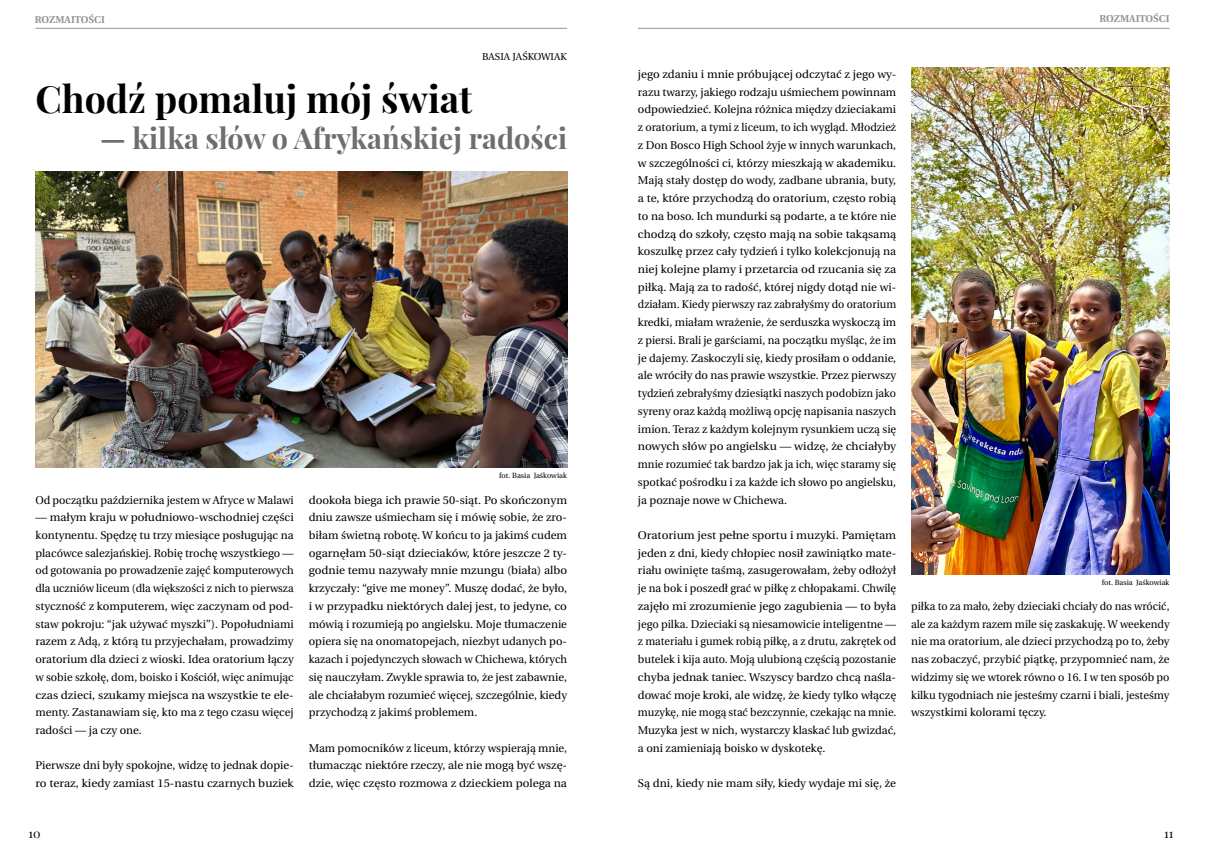
<style>
.page{position:relative;width:1205px;height:851px;background:#fff}
.page>*{position:absolute;margin:0;border:0;box-sizing:border-box;transform-origin:0 0}
.t1{font:700 37.5px "Playfair Display";color:#000}
.t2{font:700 28.75px "Playfair Display";color:#6d6e71}
.t3{font:12.5px "Playfair Display";color:#000}
.t4{font:11.25px/17.8px "Heuristica";color:#000;text-align:justify}
.t5{font:11.25px/17.8px "Heuristica";color:#000;text-align:justify;scale:1.05 1}
.t6{font:11.25px/17.8px "Heuristica";color:#000;text-align:justify;scale:.96 1}
.t7{font:700 10px "Heuristica";letter-spacing:-.005em;color:#939598}
.t8{font:10px "Heuristica";color:#000}
.t9{font:7.5px "Heuristica";color:#000}
</style>
<div class="page">
<hr style="left:35px;top:28px;width:532px;height:1px;background:#939598">
<hr style="left:638px;top:28px;width:531px;height:1px;background:#939598">
<img style="left:35px;top:171px;width:532px;height:296px">
<img style="left:911px;top:67px;width:258px;height:507px">
<p class="t7" style="left:35px;top:12px;width:15px">ROZMAITO</p>
<p class="t7" style="left:89px;top:12px;width:12px">ŚCI</p>
<p class="t7" style="left:1099px;top:11px;width:15px">ROZMAITO</p>
<p class="t7" style="left:1153px;top:11px;width:12px">ŚCI</p>
<p class="t8" style="left:482px;top:49px;width:86px">BASIA JAŚKOWIAK</p>
<h1 class="t1" style="left:35px;top:70px;width:438px">Chodź pomaluj mój świat</h1>
<h2 class="t2" style="left:100px;top:115px;width:468px">— kilka słów o Afrykańskiej radości</h2>
<p class="t4" style="left:638px;top:65px;width:260px">jego zdaniu i mnie próbującej odczytać z jego wy&shy;razu twarzy, jakiego rodzaju uśmiechem powinnam odpowiedzieć. Kolejna różnica między dzieciakami z oratorium, a tymi z liceum, to ich wygląd. Młodzież z Don Bosco High School żyje w innych warunkach, w szczególności ci, którzy mieszkają w akademiku.<br>Mają stały dostęp do wody, zadbane ubrania, buty, a te, które przychodzą do oratorium, często robią to na boso. Ich mundurki są podarte, a te które nie chodzą do szkoły, często mają na sobie takąsamą koszulkę przez cały tydzień i tylko kolekcjonują na niej kolejne plamy i przetarcia od rzucania się za piłką. Mają za to radość, której nigdy dotąd nie wi&shy;działam. Kiedy pierwszy raz zabrałyśmy do oratorium kredki, miałam wrażenie, że serduszka wyskoczą im z piersi. Brali je garściami, na początku myśląc, że im je dajemy. Zaskoczyli się, kiedy prosiłam o oddanie, ale wróciły do nas prawie wszystkie. Przez pierwszy tydzień zebrałyśmy dziesiątki naszych podobizn jako syreny oraz każdą możliwą opcję napisania naszych imion. Teraz z każdym kolejnym rysunkiem uczą się nowych słów po angielsku — widzę, że chciałyby mnie rozumieć tak bardzo jak ja ich, więc staramy się spotkać pośrodku i za każde ich słowo po angielsku, ja poznaje nowe w Chichewa.</p>
<p class="t5" style="left:638px;top:526px;width:247px">Oratorium jest pełne sportu i muzyki. Pamiętam jeden z dni, kiedy chłopiec nosił zawiniątko mate&shy;riału owinięte taśmą, zasugerowałam, żeby odłożył je na bok i poszedł grać w piłkę z chłopakami. Chwilę zajęło mi zrozumienie jego zagubienia — to była jego pilka. Dzieciaki są niesamowicie inteligentne — z materiału i gumek robią piłkę, a z drutu, zakrętek od butelek i kija auto. Moją ulubioną częścią pozostanie chyba jednak taniec. Wszyscy bardzo chcą naśla&shy;dować moje kroki, ale widzę, że kiedy tylko włączę muzykę, nie mogą stać bezczynnie, czekając na mnie.<br>Muzyka jest w nich, wystarczy klaskać lub gwizdać, a oni zamieniają boisko w dyskotekę.</p>
<p class="t4" style="left:638px;top:774px;width:260px">Są dni, kiedy nie mam siły, kiedy wydaje mi się, że</p>
<p class="t9" style="left:499px;top:470px;width:69px">fot. Basia Jaśkowiak</p>
<p class="t4" style="left:35px;top:491px;width:260px">Od początku października jestem w Afryce w Malawi</p>
<p class="t4" style="left:35px;top:508px;width:260px">— małym kraju w południowo-wschodniej części kontynentu. Spędzę tu trzy miesiące posługując na placówce salezjańskiej. Robię trochę wszystkiego — od gotowania po prowadzenie zajęć komputerowych dla uczniów liceum (dla większości z nich to pierwsza styczność z komputerem, więc zaczynam od pod&shy;staw pokroju: “jak używać myszki”). Popołudniami razem z Adą, z którą tu przyjechałam, prowadzimy oratorium dla dzieci z wioski. Idea oratorium łączy w sobie szkołę, dom, boisko i Kościół, więc animując czas dzieci, szukamy miejsca na wszystkie te ele&shy;menty. Zastanawiam się, kto ma z tego czasu więcej radości — ja czy one.</p>
<p class="t4" style="left:35px;top:756px;width:260px">Pierwsze dni były spokojne, widzę to jednak dopie&shy;ro teraz, kiedy zamiast 15-nastu czarnych buziek</p>
<p class="t4" style="left:309px;top:491px;width:260px">dookoła biega ich prawie 50-siąt. Po skończonym dniu zawsze uśmiecham się i mówię sobie, że zro&shy;biłam świetną robotę. W końcu to ja jakimś cudem ogarnęłam 50-siąt dzieciaków, które jeszcze 2 ty&shy;godnie temu nazywały mnie mzungu (biała) albo krzyczały: “give me money”. Muszę dodać, że było, i w przypadku niektórych dalej jest, to jedyne, co mówią i rozumieją po angielsku. Moje tłumaczenie opiera się na onomatopejach, niezbyt udanych po&shy;kazach i pojedynczych słowach w Chichewa, których się nauczyłam. Zwykle sprawia to, że jest zabawnie, ale chciałabym rozumieć więcej, szczególnie, kiedy przychodzą z jakimś problemem.</p>
<p class="t4" style="left:309px;top:739px;width:260px">Mam pomocników z liceum, którzy wspierają mnie, tłumacząc niektóre rzeczy, ale nie mogą być wszę&shy;dzie, więc często rozmowa z dzieckiem polega na</p>
<p class="t9" style="left:1102px;top:577px;width:69px">fot. Basia Jaśkowiak</p>
<p class="t6" style="left:911px;top:597px;width:271px">piłka to za mało, żeby dzieciaki chciały do nas wrócić, ale za każdym razem mile się zaskakuję. W weekendy nie ma oratorium, ale dzieci przychodzą po to, żeby nas zobaczyć, przybić piątkę, przypomnieć nam, że widzimy się we wtorek równo o 16. I w ten sposób po kilku tygodniach nie jesteśmy czarni i biali, jesteśmy wszystkimi kolorami tęczy.</p>
<p class="t3" style="left:29px;top:823px;width:14px">10</p>
<p class="t3" style="left:1164px;top:823px;width:11px">11</p>
</div>
